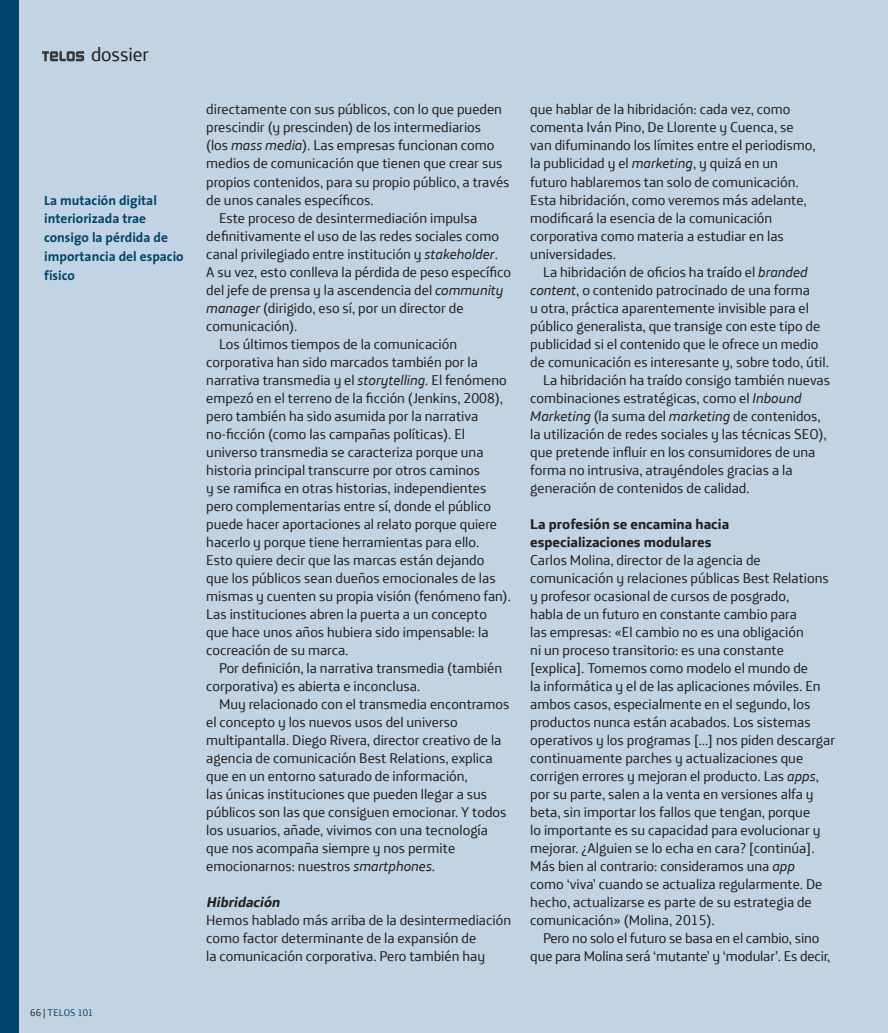
<style>
.page{position:relative;width:888px;height:1033px;background:#fff}
.page>*{position:absolute;margin:0;border:0;box-sizing:border-box;transform-origin:0 0}
.t1{font:19.5px "Telefonica Text";letter-spacing:-.005em;color:#231f20}
.t2{font:14.25px/18px "Telefonica Text";color:#231f20}
.t3{font:700 14.25px/18px "Telefonica Text";color:#231f20}
.t4{font:italic 700 14.25px "Telefonica Text";color:#231f20}
.t5{font:700 13.5px/18.8px "The Sans";color:#00446a}
.t6{font:9.75px "Telefonica Text";letter-spacing:.015em;color:#00446a}
.s1{color:#231f20}
.s2{font-style:italic}
</style>
<div class="page">
<div style="left:0;top:0;width:888px;height:1032px;background:#c2d4e3"></div>
<div style="left:0;top:0;width:19px;height:1032px;background:#00446a"></div>
<svg style="left:42px;top:51px;width:42px;height:10px"></svg>
<h1 class="t1" style="left:91px;top:38px;width:59px">dossier</h1>
<p class="t5" style="left:44px;top:190px;width:141px">La mutación digital interiorizada trae consigo la pérdida de importancia del espacio físico</p>
<p class="t6" style="left:30px;top:1004px;width:65px"><span class="s1">66 |</span> TELOS 101</p>
<p class="t2" style="left:206px;top:99px;width:297px">directamente con sus públicos, con lo que pueden</p>
<p class="t2" style="left:206px;top:117px;width:276px">prescindir (y prescinden) de los intermediarios</p>
<p class="t2" style="left:206px;top:135px;width:290px">(los <span class="s2">mass media</span>). Las empresas funcionan como</p>
<p class="t2" style="left:206px;top:153px;width:298px">medios de comunicación que tienen que crear sus</p>
<p class="t2" style="left:206px;top:171px;width:305px">propios contenidos, para su propio público, a través</p>
<p class="t2" style="left:206px;top:189px;width:169px">de unos canales específcos.</p>
<p class="t2" style="left:219px;top:207px;width:260px">Este proceso de desintermediación impulsa</p>
<p class="t2" style="left:206px;top:225px;width:294px">defnitivamente el uso de las redes sociales como</p>
<p class="t2" style="left:206px;top:243px;width:293px">canal privilegiado entre institución y <span class="s2">stakeholder</span>.</p>
<p class="t2" style="left:206px;top:261px;width:306px">A su vez, esto conlleva la pérdida de peso específco</p>
<p class="t2" style="left:206px;top:279px;width:299px">del jefe de prensa y la ascendencia del <span class="s2">community</span></p>
<p class="t2" style="left:206px;top:297px;width:259px"><span class="s2">manager</span> (dirigido, eso sí, por un director de</p>
<p class="t2" style="left:206px;top:315px;width:93px">comunicación).</p>
<p class="t2" style="left:219px;top:333px;width:240px">Los últimos tiempos de la comunicación</p>
<p class="t2" style="left:206px;top:351px;width:273px">corporativa han sido marcados también por la</p>
<p class="t2" style="left:206px;top:369px;width:302px">narrativa transmedia y el <span class="s2">storytelling.</span> El fenómeno</p>
<p class="t2" style="left:206px;top:387px;width:298px">empezó en el terreno de la fcción (Jenkins, 2008),</p>
<p class="t2" style="left:206px;top:405px;width:273px">pero también ha sido asumida por la narrativa</p>
<p class="t2" style="left:206px;top:423px;width:260px">no-fcción (como las campañas políticas). El</p>
<p class="t2" style="left:206px;top:441px;width:279px">universo transmedia se caracteriza porque una</p>
<p class="t2" style="left:206px;top:459px;width:275px">historia principal transcurre por otros caminos</p>
<p class="t2" style="left:206px;top:477px;width:282px">y se ramifca en otras historias, independientes</p>
<p class="t2" style="left:206px;top:495px;width:286px">pero complementarias entre sí, donde el público</p>
<p class="t2" style="left:206px;top:513px;width:292px">puede hacer aportaciones al relato porque quiere</p>
<p class="t2" style="left:206px;top:531px;width:274px">hacerlo y porque tiene herramientas para ello.</p>
<p class="t2" style="left:206px;top:549px;width:280px">Esto quiere decir que las marcas están dejando</p>
<p class="t2" style="left:206px;top:567px;width:291px">que los públicos sean dueños emocionales de las</p>
<p class="t2" style="left:206px;top:585px;width:306px">mismas y cuenten su propia visión (fenómeno fan).</p>
<p class="t2" style="left:206px;top:603px;width:282px">Las instituciones abren la puerta a un concepto</p>
<p class="t2" style="left:206px;top:621px;width:284px">que hace unos años hubiera sido impensable: la</p>
<p class="t2" style="left:206px;top:639px;width:144px">cocreación de su marca.</p>
<p class="t2" style="left:219px;top:657px;width:285px">Por defnición, la narrativa transmedia (también</p>
<p class="t2" style="left:206px;top:675px;width:215px">corporativa) es abierta e inconclusa.</p>
<p class="t2" style="left:219px;top:693px;width:292px">Muy relacionado con el transmedia encontramos</p>
<p class="t2" style="left:206px;top:711px;width:253px">el concepto y los nuevos usos del universo</p>
<p class="t2" style="left:206px;top:729px;width:297px">multipantalla. Diego Rivera, director creativo de la</p>
<p class="t2" style="left:206px;top:747px;width:288px">agencia de comunicación Best Relations, explica</p>
<p class="t2" style="left:206px;top:765px;width:263px">que en un entorno saturado de información,</p>
<p class="t2" style="left:206px;top:783px;width:282px">las únicas instituciones que pueden llegar a sus</p>
<p class="t2" style="left:206px;top:801px;width:302px">públicos son las que consiguen emocionar. Y todos</p>
<p class="t2" style="left:206px;top:819px;width:283px">los usuarios, añade, vivimos con una tecnología</p>
<p class="t2" style="left:206px;top:837px;width:250px">que nos acompaña siempre y nos permite</p>
<p class="t2" style="left:206px;top:855px;width:230px">emocionarnos: nuestros <span class="s2">smartphones</span>.</p>
<p class="t4" style="left:206px;top:889px;width:79px">Hibridación</p>
<p class="t2" style="left:206px;top:909px;width:306px">Hemos hablado más arriba de la desintermediación como factor determinante de la expansión de<br>la comunicación corporativa. Pero también hay</p>
<p class="t2" style="left:530px;top:99px;width:287px">que hablar de la hibridación: cada vez, como comenta Iván Pino, De Llorente y Cuenca, se van difuminando los límites entre el periodismo, la publicidad y el <span class="s2">marketing</span>, y quizá en un futuro hablaremos tan solo de comunicación.<br>Esta hibridación, como veremos más adelante, modifcará la esencia de la comunicación corporativa como materia a estudiar en las universidades.</p>
<p class="t2" style="left:543px;top:261px;width:266px">La hibridación de ofcios ha traído el <span class="s2">branded</span></p>
<p class="t2" style="left:530px;top:279px;width:281px"><span class="s2">content</span>, o contenido patrocinado de una forma</p>
<p class="t2" style="left:530px;top:297px;width:280px">u otra, práctica aparentemente invisible para el</p>
<p class="t2" style="left:530px;top:315px;width:292px">público generalista, que transige con este tipo de</p>
<p class="t2" style="left:530px;top:333px;width:289px">publicidad si el contenido que le ofrece un medio</p>
<p class="t2" style="left:530px;top:351px;width:300px">de comunicación es interesante y, sobre todo, útil.</p>
<p class="t2" style="left:543px;top:369px;width:289px">La hibridación ha traído consigo también nuevas</p>
<p class="t2" style="left:530px;top:387px;width:273px">combinaciones estratégicas, como el <span class="s2">Inbound</span></p>
<p class="t2" style="left:530px;top:405px;width:292px"><span class="s2">Marketing</span> (la suma del <span class="s2">marketing</span> de contenidos,</p>
<p class="t2" style="left:530px;top:423px;width:298px">la utilización de redes sociales y las técnicas SEO),</p>
<p class="t2" style="left:530px;top:441px;width:287px">que pretende infuir en los consumidores de una</p>
<p class="t2" style="left:530px;top:459px;width:264px">forma no intrusiva, atrayéndoles gracias a la</p>
<p class="t2" style="left:530px;top:477px;width:221px">generación de contenidos de calidad.</p>
<p class="t3" style="left:530px;top:513px;width:200px">La profesión se encamina hacia especializaciones modulares</p>
<p class="t2" style="left:530px;top:549px;width:306px">Carlos Molina, director de la agencia de comunicación y relaciones públicas Best Relations y profesor ocasional de cursos de posgrado,<br>habla de un futuro en constante cambio para<br>las empresas: «El cambio no es una obligación<br>ni un proceso transitorio: es una constante [explica]. Tomemos como modelo el mundo de<br>la informática y el de las aplicaciones móviles. En ambos casos, especialmente en el segundo, los productos nunca están acabados. Los sistemas operativos y los programas [...] nos piden descargar continuamente parches y actualizaciones que corrigen errores y mejoran el producto. Las <span class="s2">apps</span>, por su parte, salen a la venta en versiones alfa y beta, sin importar los fallos que tengan, porque<br>lo importante es su capacidad para evolucionar y mejorar. ¿Alguien se lo echa en cara? [continúa].<br>Más bien al contrario: consideramos una <span class="s2">app<br></span>como ‘viva’ cuando se actualiza regularmente. De hecho, actualizarse es parte de su estrategia de comunicación» (Molina, 2015).</p>
<p class="t2" style="left:530px;top:927px;width:302px;text-align:center">Pero no solo el futuro se basa en el cambio, sino que para Molina será ‘mutante’ y ‘modular’. Es decir,</p>
</div>
